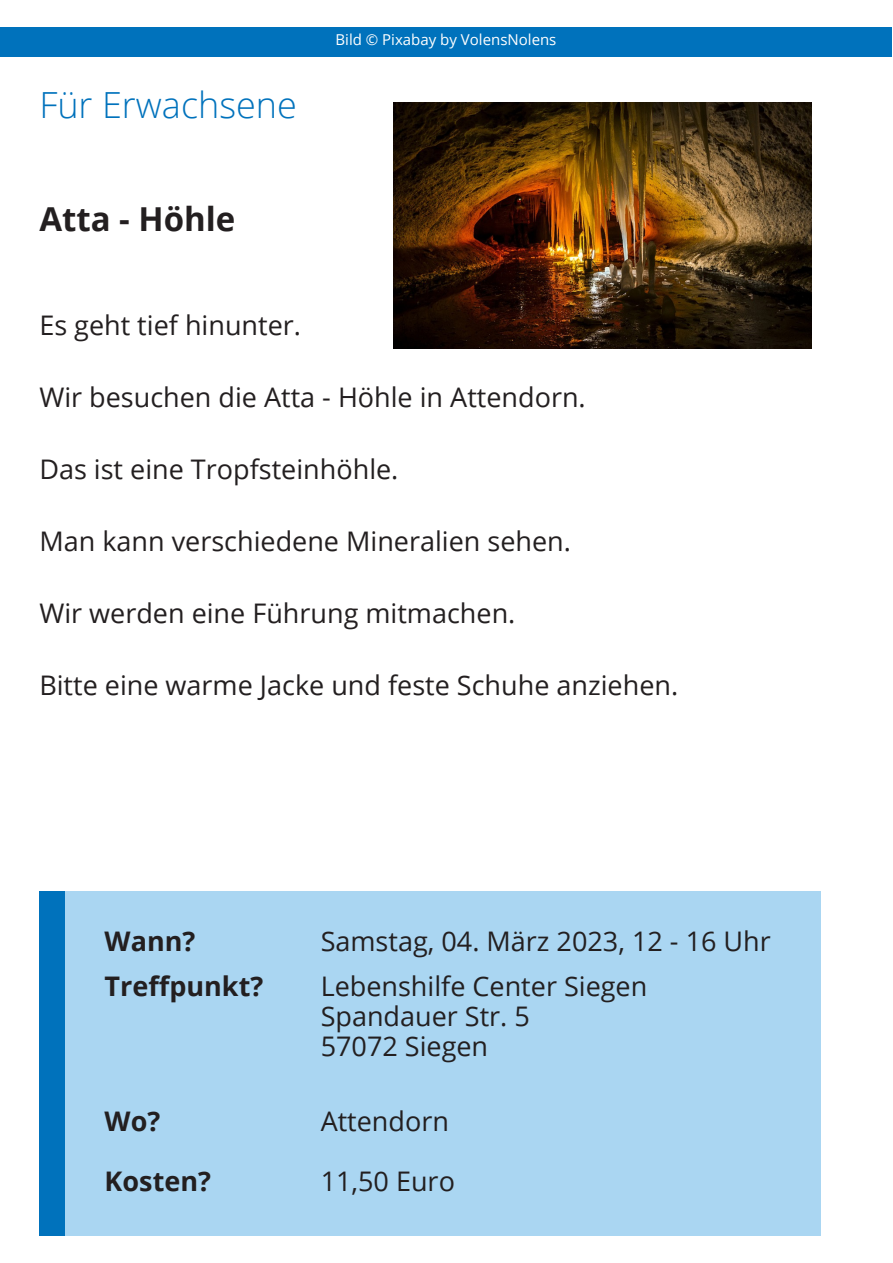
<style>
.page{position:relative;width:893px;height:1263px;background:#fff}
.page>*{position:absolute;margin:0;border:0;box-sizing:border-box;transform-origin:0 0}
.t1{font:300 36px "Open Sans";color:#0072bc}
.t2{font:700 33px "Open Sans";color:#231f20}
.t3{font:27px "Open Sans";color:#231f20}
.t4{font:700 27px "Open Sans";color:#231f20}
.t5{font:15px "Open Sans";color:#fff}
</style>
<div class="page">
<div style="left:0;top:27px;width:892px;height:30px;background:#0072bc"></div>
<div style="left:41px;top:892px;width:780px;height:344px;background:#aad6f2"></div>
<div style="left:39px;top:892px;width:26px;height:344px;background:#0072bc"></div>
<img style="left:393px;top:102px;width:419px;height:247px">
<p class="t1" style="left:39px;top:80px;width:259px">Für Erwachsene</p>
<p class="t2" style="left:39px;top:196px;width:198px">Atta - Höhle</p>
<p class="t3" style="left:39px;top:306px;width:263px">Es geht tief hinunter.</p>
<p class="t5" style="left:335px;top:29px;width:222px">Bild © Pixabay by VolensNolens</p>
<p class="t3" style="left:39px;top:378px;width:548px">Wir besuchen die Atta - Höhle in Attendorn.</p>
<p class="t3" style="left:39px;top:450px;width:361px">Das ist eine Tropfsteinhöhle.</p>
<p class="t3" style="left:39px;top:522px;width:533px">Man kann verschiedene Mineralien sehen.</p>
<p class="t3" style="left:39px;top:594px;width:478px">Wir werden eine Führung mitmachen.</p>
<p class="t3" style="left:39px;top:666px;width:640px">Bitte eine warme Jacke und feste Schuhe anziehen.</p>
<p class="t4" style="left:105px;top:922px;width:92px">Wann?</p>
<p class="t3" style="left:321px;top:923px;width:452px">Samstag, 04. März 2023, 12 - 16 Uhr</p>
<p class="t4" style="left:105px;top:967px;width:160px">Treffpunkt?</p>
<p class="t3" style="left:321px;top:968px;width:328px">Lebenshilfe Center Siegen</p>
<p class="t3" style="left:321px;top:998px;width:211px">Spandauer Str. 5</p>
<p class="t3" style="left:321px;top:1028px;width:169px">57072 Siegen</p>
<p class="t4" style="left:105px;top:1102px;width:57px">Wo?</p>
<p class="t3" style="left:321px;top:1103px;width:130px">Attendorn</p>
<p class="t4" style="left:105px;top:1162px;width:108px">Kosten?</p>
<p class="t3" style="left:321px;top:1163px;width:136px">11,50 Euro</p>
</div>
